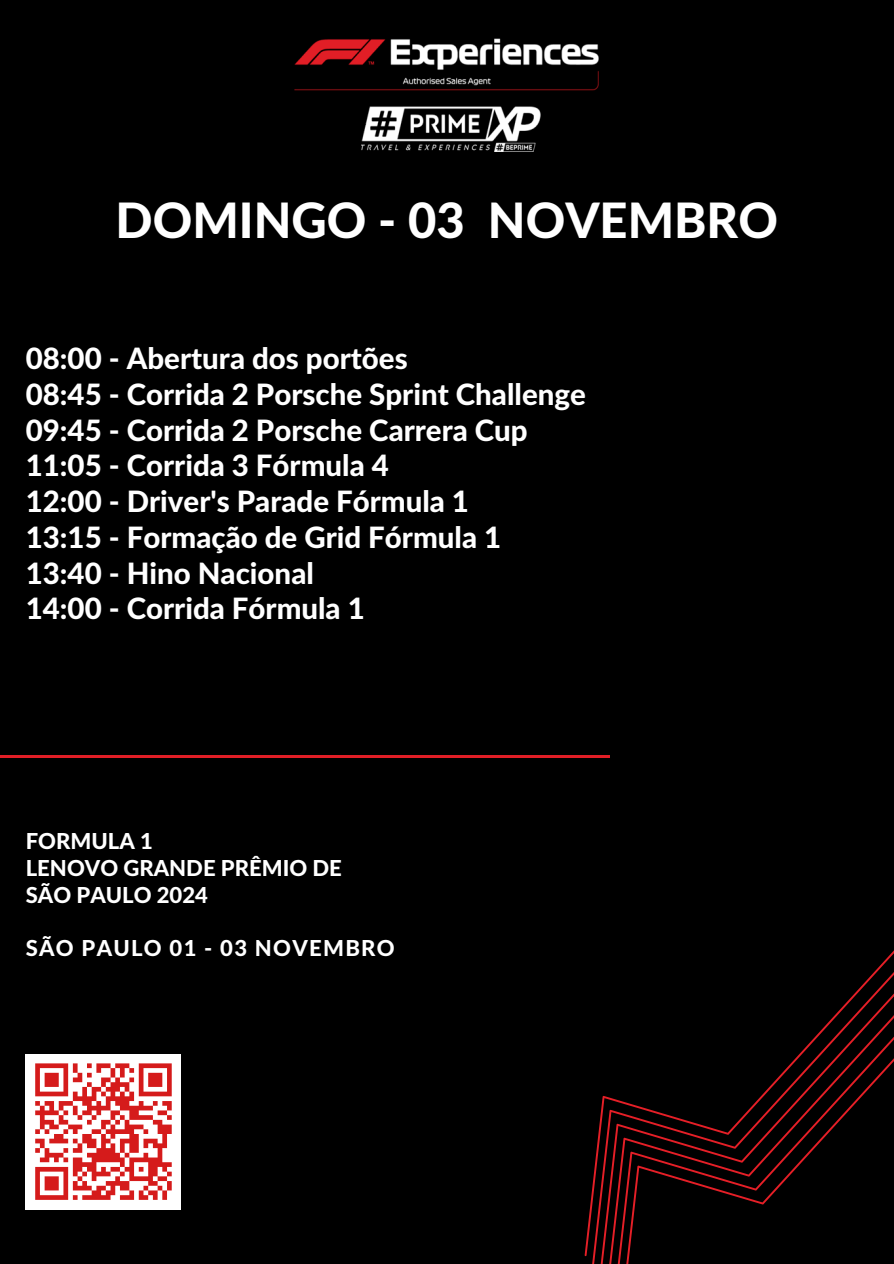
<style>
.page{position:relative;width:894px;height:1264px;background:#fff}
.page>*{position:absolute;margin:0;border:0;box-sizing:border-box;transform-origin:0 0}
.t1{font:800 48.75px "Lato Latin";color:#fff}
.t2{font:800 29.4px/35.7px "Lato Latin";color:#fff}
.t3{font:800 22.05px "Lato Latin";color:#fff}
.t4{font:800 22.05px "Lato Latin";letter-spacing:.06em;color:#fff}
</style>
<div class="page">
<div style="left:0;top:0;width:893px;height:1263px;background:#000"></div>
<img style="left:294px;top:38px;width:305px;height:113px">
<svg style="left:584px;top:951px;width:309px;height:312px"></svg>
<hr style="left:0;top:755px;width:609px;height:3px;background:#e11e26">
<div style="left:26px;top:1053px;width:155px;height:156px;background:#fff"></div>
<svg style="left:35px;top:1063px;width:137px;height:137px"></svg>
<h1 class="t1" style="left:116px;top:199px;width:663px">DOMINGO - 03 NOVEMBRO</h1>
<p class="t2" style="left:26px;top:342px;width:561px">08:00 - Abertura dos portões<br>08:45 - Corrida 2 Porsche Sprint Challenge<br>09:45 - Corrida 2 Porsche Carrera Cup<br>11:05 - Corrida 3 Fórmula 4<br>12:00 - Driver's Parade Fórmula 1<br>13:15 - Formação de Grid Fórmula 1<br>13:40 - Hino Nacional<br>14:00 - Corrida Fórmula 1</p>
<h2 class="t3" style="left:26px;top:831px;width:128px">FORMULA 1</h2>
<p class="t3" style="left:26px;top:858px;width:317px">LENOVO GRANDE PRÊMIO DE</p>
<p class="t3" style="left:26px;top:885px;width:184px">SÃO PAULO 2024</p>
<p class="t4" style="left:26px;top:937px;width:370px">SÃO PAULO 01 - 03 NOVEMBRO</p>
</div>
